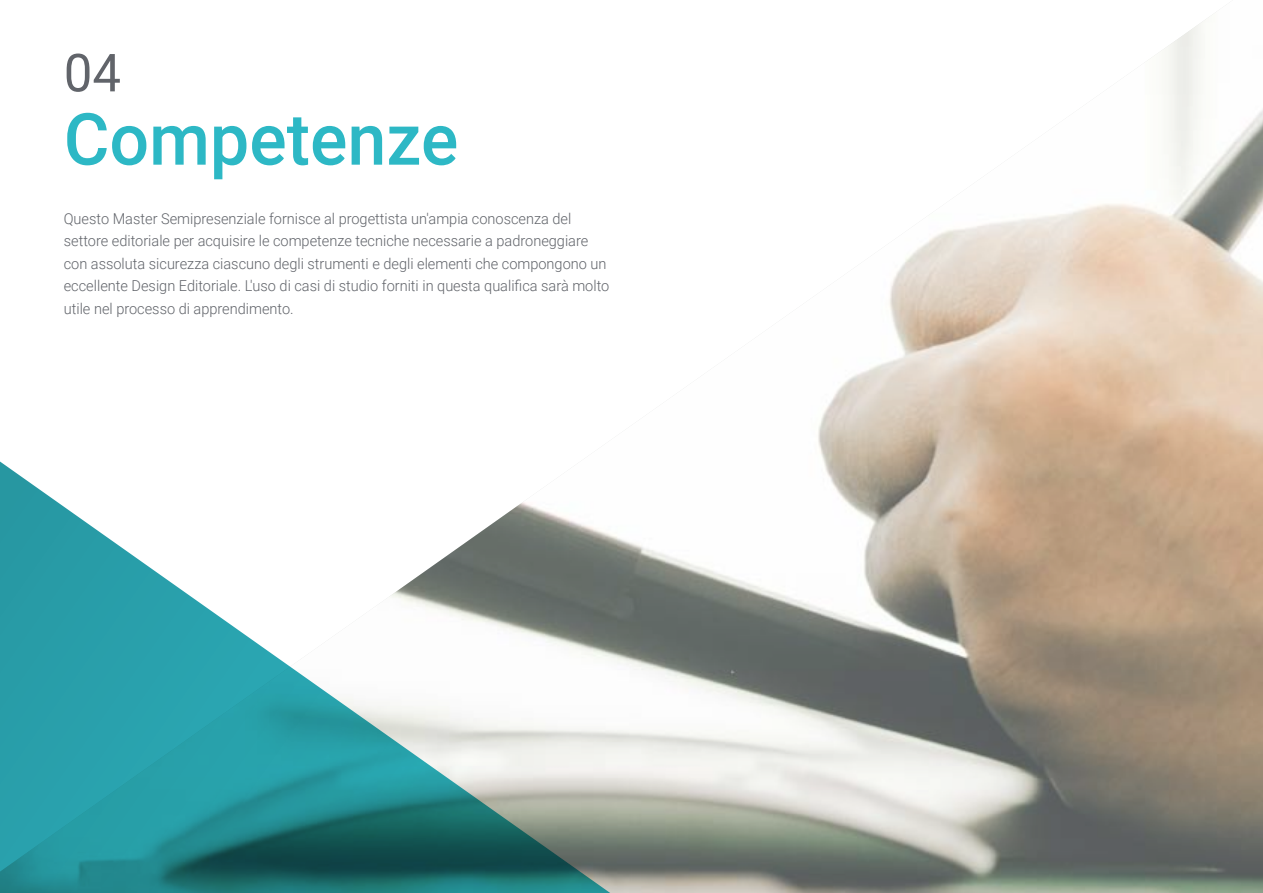
<style>
.page{position:relative;width:1263px;height:893px;background:#fff}
.page>*{position:absolute;margin:0;border:0;box-sizing:border-box;transform-origin:0 0}
.t1{font:500 72px "Roboto";color:#2db8c5}
.t2{font:52.5px "Roboto";color:#61646a}
.t3{font:300 15px/22.5px "Roboto";color:#61646a}
</style>
<div class="page">
<img style="left:640px;top:12px;width:623px;height:881px">
<svg style="left:0;top:461px;width:640px;height:432px"></svg>
<h2 class="t2" style="left:64px;top:36px;width:59px">04</h2>
<h1 class="t1" style="left:64px;top:89px;width:396px">Competenze</h1>
<p class="t3" style="left:64px;top:207px;width:547px">Questo Master Semipresenziale fornisce al progettista un'ampia conoscenza del settore editoriale per acquisire le competenze tecniche necessarie a padroneggiare con assoluta sicurezza ciascuno degli strumenti e degli elementi che compongono un eccellente Design Editoriale. L'uso di casi di studio forniti in questa qualifica sarà molto utile nel processo di apprendimento.</p>
</div>
